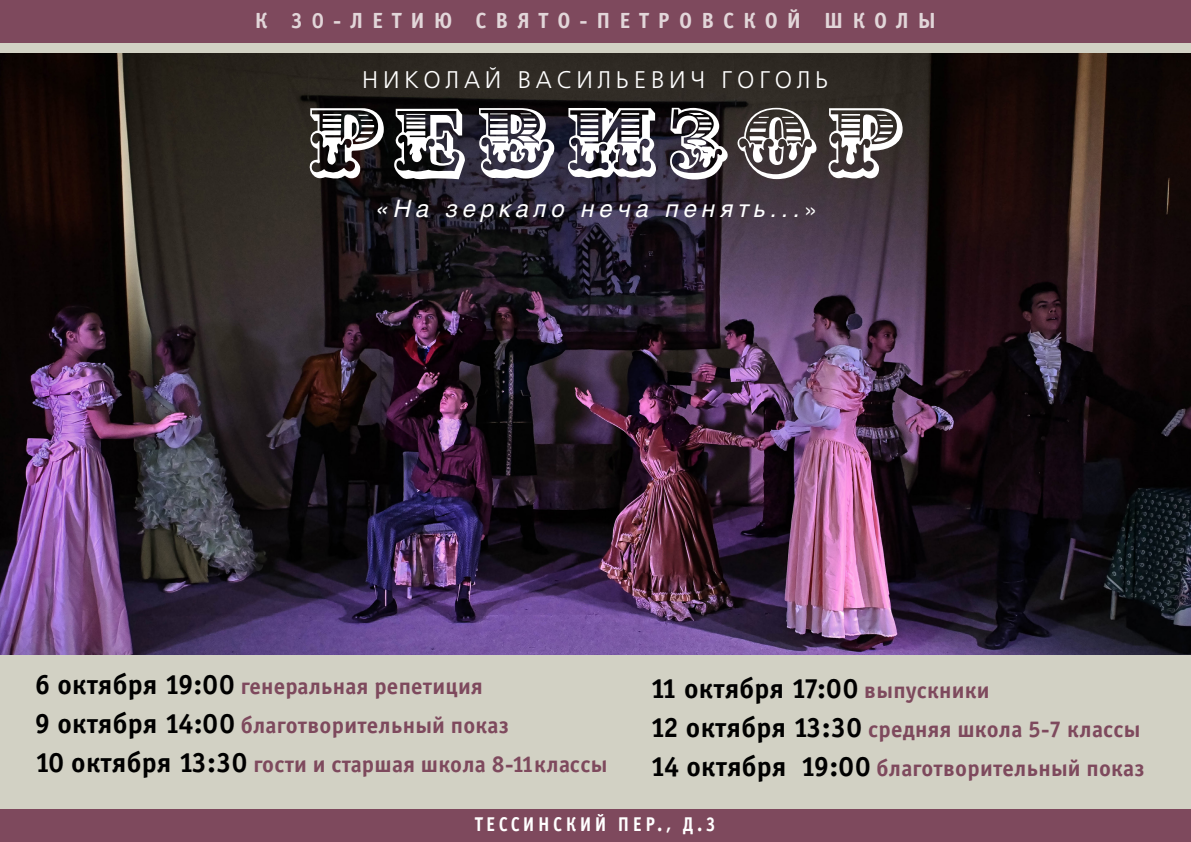
<style>
.page{position:relative;width:1191px;height:842px;background:#fff}
.page>*{position:absolute;margin:0;border:0;box-sizing:border-box;transform-origin:0 0}
.t1{font:100px "Cash Capital C";letter-spacing:.09em;color:#fff}
.t2{font:28px "Officina Sans Bold C";letter-spacing:.01em;color:#000}
.t3{font:italic 24.1px "AG Letterica C";letter-spacing:.2em;color:#fff}
.t4{font:24.1px "AG Foreigner Light C";letter-spacing:.2em;color:#fff}
.t5{font:23px/39px "Officina Sans Bold C";letter-spacing:.01em;color:#7e495d}
.t6{font:22px "Officina Sans Bold C";letter-spacing:.41em;color:#e2d6d9}
.t7{font:20px "Officina Sans Bold C";letter-spacing:.2em;color:#fff;scale:.9 1}
.s1{font-family:"Charter C";font-style:normal}
.s2{font-size:28px;color:#000}
.s3{font-size:23px;color:#7e495d}
</style>
<div class="page">
<div style="left:0;top:31px;width:1191px;height:778px;background:#d2d1c4"></div>
<div style="left:0;top:809px;width:1191px;height:33px;background:#7e495d"></div>
<div style="left:0;top:0;width:1191px;height:43px;background:#7e495d"></div>
<img style="left:0;top:54px;width:1191px;height:601px">
<p class="t6" style="left:255px;top:8px;width:682px">К 30-летию Свято-П етровской школы</p>
<p class="t4" style="left:362px;top:67px;width:468px">Николай Васильев ич Гоголь</p>
<h1 class="t1" style="left:309px;top:55px;width:600px">Ревизор</h1>
<p class="t3" style="left:375px;top:195px;width:442px">«На зеркало неча пенять...<span class="s1">»</span></p>
<p class="t5" style="left:35px;top:667px;width:574px"><span class="s2">6 октября 19:00</span> генеральная репетиция<br><span class="s2">9 октября 14:00</span> благотворительный показ<br><span class="s2">10 октября 13:30</span> гости и старшая школа 8-11классы</p>
<p class="t2" style="left:650px;top:673px;width:341px">11 октября 17:00 <span class="s3">выпускники</span></p>
<p class="t5" style="left:650px;top:710px;width:496px"><span class="s2">12 октября 13:30</span> средняя школа 5-7 классы<br><span class="s2">14 октября 19:00</span> благотворительный показ</p>
<p class="t7" style="left:475px;top:813px;width:269px">Тессинский пер., д.3</p>
</div>
